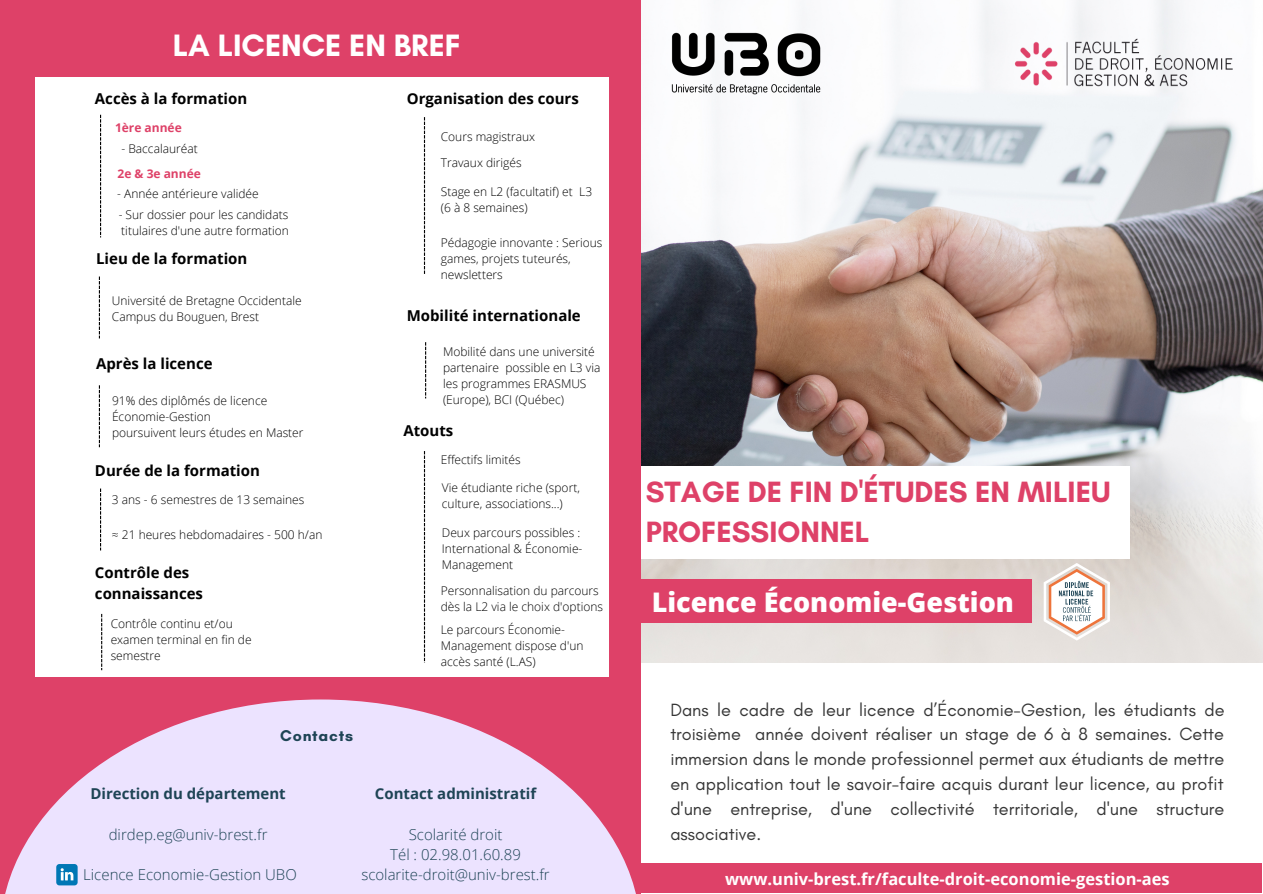
<style>
.page{position:relative;width:1263px;height:894px;background:#fff}
.page>*{position:absolute;margin:0;border:0;box-sizing:border-box;transform-origin:0 0}
.t1{font:700 31.5px "Glacial Indifference";color:#fff}
.t2{font:700 29.85px/40.5px "Glacial Indifference";color:#de4168}
.t3{font:800 27px "Open Sans";color:#fff}
.t4{font:18px/24.8px "Glacial Indifference";color:#363636;text-align:justify}
.t5{font:700 16.5px "Open Sans";color:#fff}
.t6{font:700 15.9px "Glacial Indifference";letter-spacing:.05em;color:#1e4455}
.t7{font:700 15px/20.2px "Open Sans";color:#000}
.t8{font:300 15px/20.2px "Open Sans";color:#1e4455;text-align:center}
.t9{font:700 15px "Open Sans";color:#1e4455}
.t10{font:300 12px/16px "Open Sans";color:#000}
.t11{font:700 12px "Open Sans";color:#de4168}
</style>
<div class="page">
<img style="left:641px;top:0;width:621px;height:662px">
<div style="left:632px;top:579px;width:400px;height:44px;background:#de4168"></div>
<div style="left:631px;top:863px;width:631px;height:29px;background:#de4168"></div>
<div style="left:632px;top:466px;width:497px;height:92px;background:#fff"></div>
<div style="left:0;top:0;width:641px;height:893px;background:#de4168"></div>
<svg style="left:5px;top:699px;width:631px;height:194px;fill:#ece3ff"></svg>
<div style="left:35px;top:77px;width:573px;height:600px;background:#fff"></div>
<svg style="left:1044px;top:562px;width:66px;height:78px"></svg>
<svg style="left:100px;top:115px;width:1px;height:122px"></svg>
<svg style="left:99px;top:276px;width:1px;height:62px"></svg>
<svg style="left:99px;top:385px;width:1px;height:62px"></svg>
<svg style="left:100px;top:488px;width:1px;height:62px"></svg>
<svg style="left:424px;top:117px;width:1px;height:157px"></svg>
<svg style="left:101px;top:613px;width:1px;height:57px"></svg>
<svg style="left:425px;top:342px;width:1px;height:56px"></svg>
<svg style="left:424px;top:451px;width:1px;height:212px"></svg>
<svg style="left:56px;top:863px;width:22px;height:22px"></svg>
<img style="left:1005px;top:32px;width:257px;height:62px">
<img style="left:670px;top:31px;width:151px;height:64px">
<h1 class="t1" style="left:173px;top:26px;width:289px">LA LICENCE EN BREF</h1>
<p class="t7" style="left:95px;top:88px;width:154px">Accès à la formation</p>
<p class="t11" style="left:115px;top:119px;width:68px">1ère année</p>
<p class="t10" style="left:121px;top:140px;width:78px">- Baccalauréat</p>
<p class="t11" style="left:118px;top:165px;width:85px">2e &amp; 3e année</p>
<p class="t10" style="left:117px;top:186px;width:143px">- Année antérieure validée</p>
<p class="t10" style="left:119px;top:206px;width:172px">- Sur dossier pour les candidats titulaires d'une autre formation</p>
<p class="t7" style="left:96px;top:248px;width:153px">Lieu de la formation</p>
<p class="t10" style="left:112px;top:292px;width:191px">Université de Bretagne Occidentale<br>Campus du Bouguen, Brest</p>
<p class="t7" style="left:96px;top:353px;width:118px">Après la licence</p>
<p class="t10" style="left:112px;top:392px;width:193px">91% des diplômés de licence<br>Économie-Gestion<br>poursuivent leurs études en Master</p>
<p class="t7" style="left:95px;top:459px;width:166px">Durée de la formation</p>
<p class="t10" style="left:112px;top:491px;width:194px">3 ans - 6 semestres de 13 semaines</p>
<p class="t10" style="left:112px;top:526px;width:212px">≈ 21 heures hebdomadaires - 500 h/an</p>
<p class="t7" style="left:95px;top:562px;width:110px">Contrôle des connaissances</p>
<p class="t10" style="left:111px;top:615px;width:142px">Contrôle continu et/ou examen terminal en fin de semestre</p>
<p class="t7" style="left:407px;top:88px;width:174px">Organisation des cours</p>
<p class="t10" style="left:441px;top:123px;width:96px;line-height:25.7px">Cours magistraux<br>Travaux dirigés</p>
<p class="t10" style="left:441px;top:183px;width:153px">Stage en L2 (facultatif) et L3 (6 à 8 semaines)</p>
<p class="t10" style="left:441px;top:234px;width:163px">Pédagogie innovante : Serious games, projets tuteurés, newsletters</p>
<p class="t7" style="left:407px;top:305px;width:176px">Mobilité internationale</p>
<p class="t10" style="left:443px;top:343px;width:159px">Mobilité dans une université partenaire possible en L3 via les programmes ERASMUS (Europe), BCI (Québec)</p>
<p class="t7" style="left:403px;top:419px;width:51px">Atouts</p>
<p class="t10" style="left:441px;top:451px;width:81px">Effectifs limités</p>
<p class="t10" style="left:442px;top:479px;width:139px">Vie étudiante riche (sport, culture, associations...)</p>
<p class="t10" style="left:442px;top:524px;width:142px">Deux parcours possibles :<br>International &amp; Économie-<br>Management</p>
<p class="t10" style="left:441px;top:581px;width:164px">Personnalisation du parcours dès la L2 via le choix d'options</p>
<p class="t10" style="left:441px;top:621px;width:144px">Le parcours Économie-<br>Management dispose d'un accès santé (L.AS)</p>
<h3 class="t6" style="left:280px;top:726px;width:74px">Contacts</h3>
<p class="t9" style="left:90px;top:782px;width:197px">Direction du département</p>
<p class="t8" style="left:109px;top:823px;width:160px">dirdep.eg@univ-brest.fr</p>
<p class="t8" style="left:83px;top:864px;width:215px">Licence Economie-Gestion UBO</p>
<p class="t9" style="left:375px;top:782px;width:163px">Contact administratif</p>
<p class="t8" style="left:361px;top:823px;width:190px">Scolarité droit<br>Tél : 02.98.01.60.89 scolarite-droit@univ-brest.fr</p>
<h2 class="t2" style="left:646px;top:471px;width:466px">STAGE DE FIN D'ÉTUDES EN MILIEU<br>PROFESSIONNEL</h2>
<h3 class="t3" style="left:652px;top:583px;width:364px">Licence Économie-Gestion</h3>
<p class="t4" style="left:670px;top:696px;width:556px">Dans le cadre de leur licence d’Économie-Gestion, les étudiants de troisième année doivent réaliser un stage de 6 à 8 semaines. Cette immersion dans le monde professionnel permet aux étudiants de mettre en application tout le savoir-faire acquis durant leur licence, au profit d'une entreprise, d'une collectivité territoriale, d'une structure associative.</p>
<h3 class="t5" style="left:725px;top:867px;width:446px">www.univ-brest.fr/faculte-droit-economie-gestion-aes</h3>
</div>
